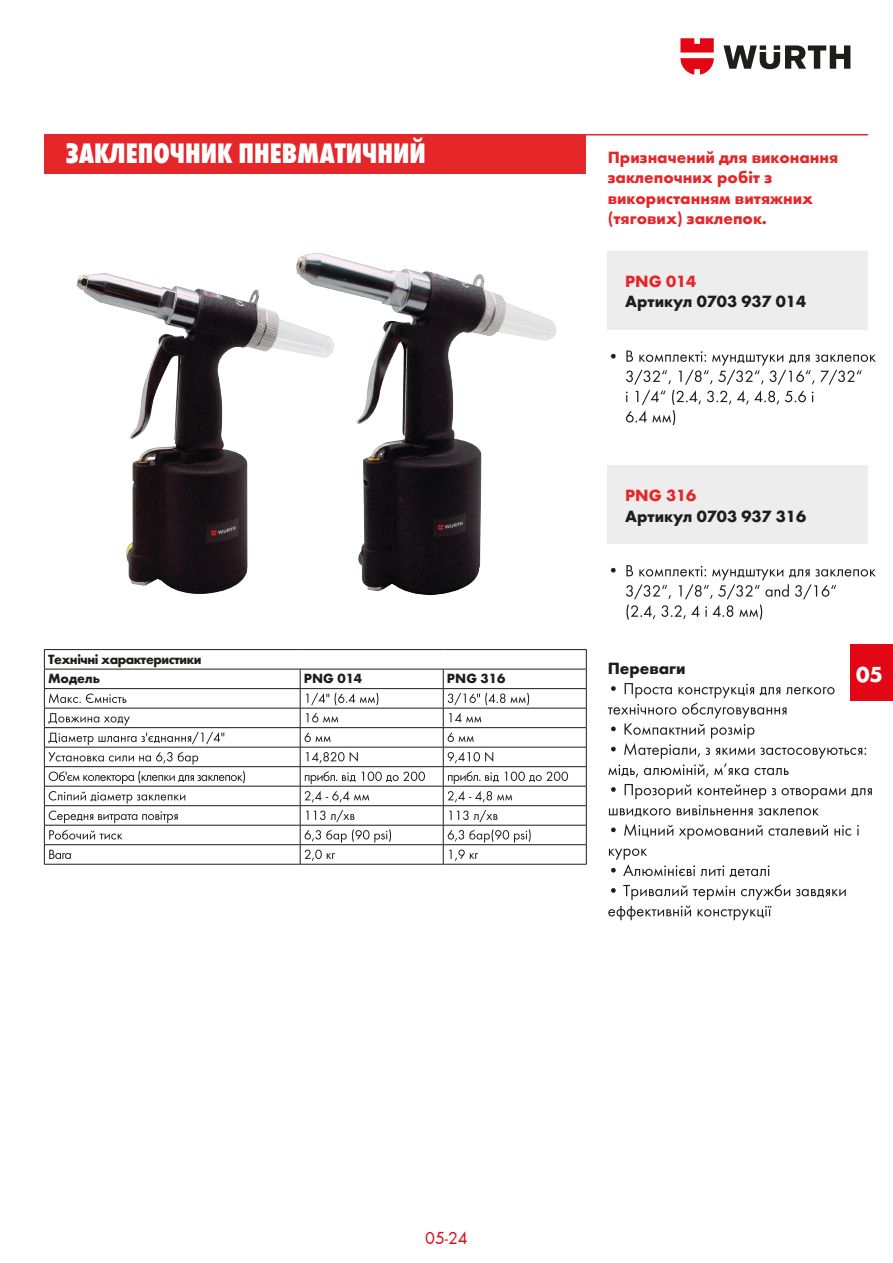
<style>
.page{position:relative;width:893px;height:1263px;background:#fff}
.page>*{position:absolute;margin:0;border:0;box-sizing:border-box;transform-origin:0 0}
.t1{font:800 condensed 29.1px "Wuerth";color:#fff}
.t2{font:700 22.5px "Wuerth";color:#fff}
.t3{font:18px "Wuerth";color:#e30614}
.t4{font:700 16.8px/20.2px "Wuerth";color:#e52729}
.t5{font:700 16.8px/20.2px "Wuerth";color:#1d1d1b}
.t6{font:16.8px "Wuerth";color:#1d1d1b}
.t7{font:700 13.8px/19.5px "Wuerth";letter-spacing:-.035em;color:#1d1d1b}
.s1{color:#e52729}
</style>
<div class="page">
<svg style="left:723px;top:45px;width:127px;height:24px"></svg>
<svg style="left:680px;top:38px;width:34px;height:37px"></svg>
<div style="left:850px;top:644px;width:43px;height:57px;background:#e30614"></div>
<hr style="left:44px;top:134px;width:824px;height:1px;background:#e52729">
<div style="left:44px;top:135px;width:542px;height:38px;background:#e52729"></div>
<div style="left:608px;top:251px;width:260px;height:78px;background:#ededed"></div>
<div style="left:608px;top:466px;width:260px;height:78px;background:#ededed"></div>
<svg style="left:608px;top:683px;width:258px;height:94px"></svg>
<svg style="left:611px;top:784px;width:261px;height:15px"></svg>
<svg style="left:609px;top:805px;width:210px;height:11px"></svg>
<svg style="left:611px;top:824px;width:248px;height:15px"></svg>
<svg style="left:609px;top:848px;width:160px;height:29px"></svg>
<svg style="left:611px;top:884px;width:235px;height:16px"></svg>
<svg style="left:608px;top:906px;width:163px;height:14px"></svg>
<svg style="left:626px;top:350px;width:250px;height:75px"></svg>
<svg style="left:626px;top:565px;width:250px;height:55px"></svg>
<img style="left:76px;top:253px;width:480px;height:343px">
<hr style="left:44px;top:649px;width:256px;height:1px;background:#1d1d1b">
<hr style="left:300px;top:649px;width:143px;height:1px;background:#1d1d1b">
<hr style="left:443px;top:649px;width:144px;height:1px;background:#1d1d1b">
<hr style="left:44px;top:669px;width:256px;height:1px;background:#1d1d1b">
<hr style="left:300px;top:669px;width:143px;height:1px;background:#1d1d1b">
<hr style="left:443px;top:669px;width:144px;height:1px;background:#1d1d1b">
<hr style="left:44px;top:688px;width:256px;height:1px;background:#1d1d1b">
<hr style="left:300px;top:688px;width:143px;height:1px;background:#1d1d1b">
<hr style="left:443px;top:688px;width:144px;height:1px;background:#1d1d1b">
<hr style="left:44px;top:708px;width:256px;height:1px;background:#1d1d1b">
<hr style="left:300px;top:708px;width:143px;height:1px;background:#1d1d1b">
<hr style="left:443px;top:708px;width:144px;height:1px;background:#1d1d1b">
<hr style="left:44px;top:727px;width:256px;height:1px;background:#1d1d1b">
<hr style="left:300px;top:727px;width:143px;height:1px;background:#1d1d1b">
<hr style="left:443px;top:727px;width:144px;height:1px;background:#1d1d1b">
<hr style="left:44px;top:747px;width:256px;height:1px;background:#1d1d1b">
<hr style="left:300px;top:747px;width:143px;height:1px;background:#1d1d1b">
<hr style="left:443px;top:747px;width:144px;height:1px;background:#1d1d1b">
<hr style="left:44px;top:766px;width:256px;height:1px;background:#1d1d1b">
<hr style="left:300px;top:766px;width:143px;height:1px;background:#1d1d1b">
<hr style="left:443px;top:766px;width:144px;height:1px;background:#1d1d1b">
<hr style="left:44px;top:786px;width:256px;height:1px;background:#1d1d1b">
<hr style="left:300px;top:786px;width:143px;height:1px;background:#1d1d1b">
<hr style="left:443px;top:786px;width:144px;height:1px;background:#1d1d1b">
<hr style="left:44px;top:805px;width:256px;height:1px;background:#1d1d1b">
<hr style="left:300px;top:805px;width:143px;height:1px;background:#1d1d1b">
<hr style="left:443px;top:805px;width:144px;height:1px;background:#1d1d1b">
<hr style="left:44px;top:825px;width:256px;height:1px;background:#1d1d1b">
<hr style="left:300px;top:825px;width:143px;height:1px;background:#1d1d1b">
<hr style="left:443px;top:825px;width:144px;height:1px;background:#1d1d1b">
<hr style="left:44px;top:844px;width:256px;height:1px;background:#1d1d1b">
<hr style="left:300px;top:844px;width:143px;height:1px;background:#1d1d1b">
<hr style="left:443px;top:844px;width:144px;height:1px;background:#1d1d1b">
<svg style="left:586px;top:650px;width:1px;height:214px"></svg>
<hr style="left:44px;top:864px;width:256px;height:1px;background:#1d1d1b">
<hr style="left:300px;top:864px;width:143px;height:1px;background:#1d1d1b">
<hr style="left:443px;top:864px;width:144px;height:1px;background:#1d1d1b">
<svg style="left:44px;top:650px;width:201px;height:214px"></svg>
<svg style="left:300px;top:669px;width:125px;height:195px"></svg>
<svg style="left:443px;top:669px;width:125px;height:195px"></svg>
<p class="t1" style="left:66px;top:133px;width:362px">ЗАКЛЕПОЧНИК ПНЕВМАТИЧНИЙ</p>
<p class="t7" style="left:48px;top:648px;width:155px">Технічні характеристики<br>Модель</p>
<p class="t7" style="left:304px;top:668px;width:60px">PNG 014</p>
<p class="t7" style="left:447px;top:668px;width:60px">PNG 316</p>
<p class="t4" style="left:608px;top:146px;width:232px">Призначений для виконання заклепочних робіт з використанням витяжних (тягових) заклепок.</p>
<p class="t5" style="left:625px;top:270px;width:183px"><span class="s1">PNG 014<br></span>Артикул 0703 937 014</p>
<p class="t6" style="left:608px;top:345px;width:13px">•</p>
<p class="t5" style="left:625px;top:484px;width:183px"><span class="s1">PNG 316<br></span>Артикул 0703 937 316</p>
<p class="t6" style="left:608px;top:559px;width:13px">•</p>
<p class="t5" style="left:608px;top:657px;width:79px">Переваги</p>
<h2 class="t2" style="left:856px;top:657px;width:28px">05</h2>
<p class="t3" style="left:425px;top:1225px;width:44px">05-24</p>
</div>
